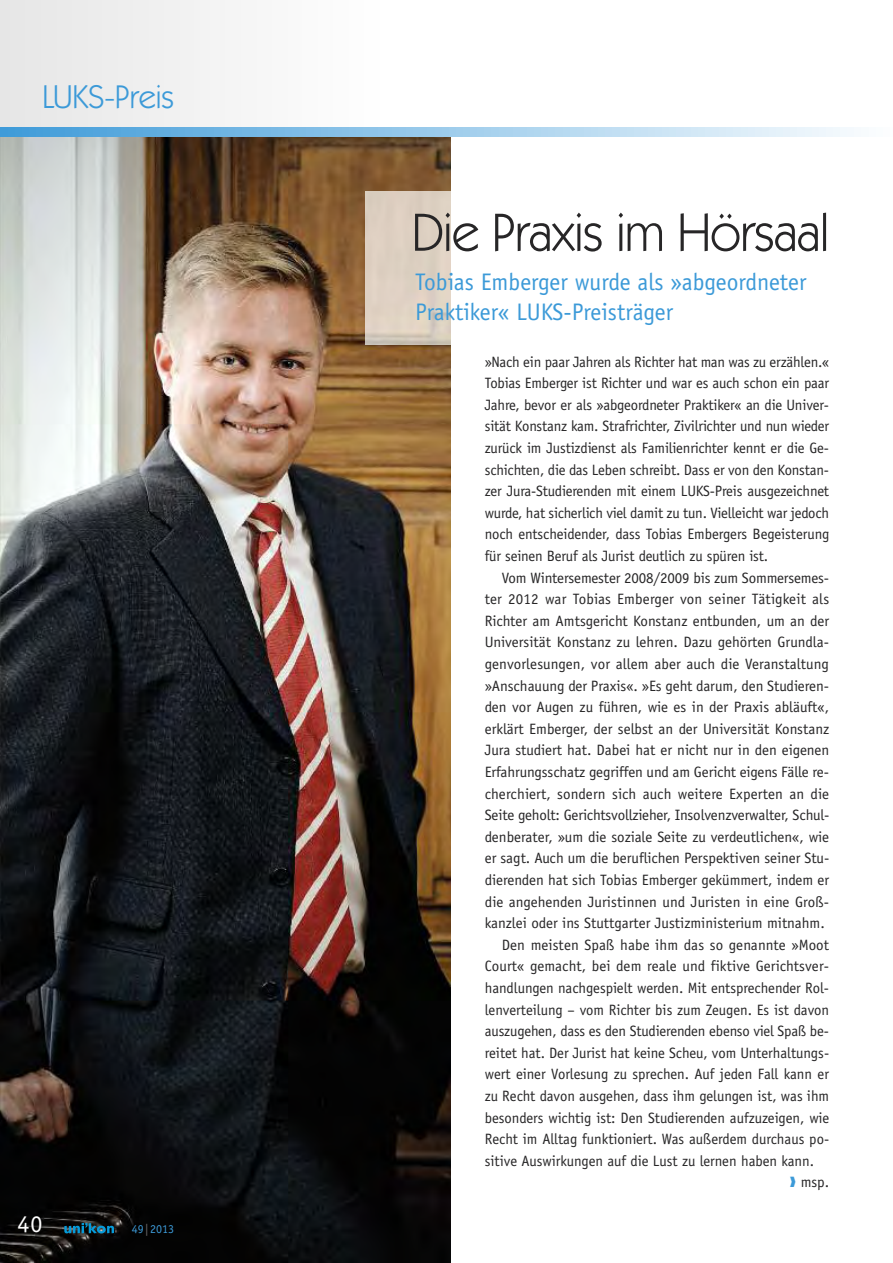
<style>
.page{position:relative;width:893px;height:1263px;background:#fff}
.page>*{position:absolute;margin:0;border:0;box-sizing:border-box;transform-origin:0 0}
.t1{font:54px "Kabel IT Cby BT";letter-spacing:-.01em;color:#272627}
.t2{font:33px "Kabel IT Cby BT";color:#3c9ad8}
.t3{font:24px/30px "Officina Sans";color:#3c9ad8}
.t4{font:24px "Officina Sans";color:#fff}
.t5{font:15px/21.6px "Officina Sans";color:#272627;text-align:justify}
.t6{font:12px "Officina Sans";color:#3c9ad8}
.s1{font-family:"Kabel IT Cby BT";font-weight:500;color:#686768}
.s2{color:#3c9ad8}
</style>
<div class="page">
<img style="left:0;top:136px;width:451px;height:1127px">
<img style="left:366px;top:191px;width:85px;height:153px">
<div style="left:0;top:0;width:383px;height:132px;background:#f2f2f2"></div>
<svg style="left:0;top:128px;width:854px;height:8px;background:#99caea"></svg>
<svg style="left:64px;top:1223px;width:50px;height:10px"></svg>
<h2 class="t2" style="left:43px;top:86px;width:133px">LUKS-Preis</h2>
<h3 class="t4" style="left:18px;top:1215px;width:26px">40</h3>
<p class="t6" style="left:132px;top:1224px;width:44px">49<span class="s1">|</span>2013</p>
<h1 class="t1" style="left:412px;top:214px;width:419px">Die Praxis im Hörsaal</h1>
<h3 class="t3" style="left:415px;top:268px;width:393px">Tobias Emberger wurde als »abge ordneter<br>Praktiker« LUKS-Preisträger</h3>
<p class="t5" style="left:485px;top:352px;width:346px">»Nach ein paar Jahren als Richter hat man was zu erzählen.« Tobias Emberger ist Richter und war es auch schon ein paar Jahre, bevor er als »abgeordneter Praktiker« an die Univer&shy;sität Konstanz kam. Strafrichter, Zivilrichter und nun wieder zurück im Justizdienst als Familienrichter kennt er die Ge&shy;schichten, die das Leben schreibt. Dass er von den Konstan&shy;zer Jura-Studierenden mit einem LUKS-Preis ausgezeichnet wurde, hat sicherlich viel damit zu tun. Vielleicht war jedoch noch entscheidender, dass Tobias Embergers Begeisterung für seinen Beruf als Jurist deutlich zu spüren ist.</p>
<p class="t5" style="left:502px;top:568px;width:329px">Vom Wintersemester 2008/2009 bis zum Sommersemes-</p>
<p class="t5" style="left:485px;top:589px;width:346px">ter 2012 war Tobias Emberger von seiner Tätigkeit als</p>
<p class="t5" style="left:485px;top:611px;width:346px">Richter am Amtsgericht Konstanz entbunden, um an der</p>
<p class="t5" style="left:485px;top:633px;width:346px">Universität Konstanz zu lehren. Dazu gehörten Grundla-</p>
<p class="t5" style="left:485px;top:654px;width:346px">genvorlesungen, vor allem aber auch die Veranstaltung</p>
<p class="t5" style="left:485px;top:676px;width:346px">»Anschauung der Praxis«. »Es geht darum, den Studieren-</p>
<p class="t5" style="left:485px;top:697px;width:346px">den vor Augen zu führen, wie es in der Praxis abläuft«,</p>
<p class="t5" style="left:485px;top:719px;width:346px">erklärt Emberger, der selbst an der Universität Konstanz</p>
<p class="t5" style="left:485px;top:741px;width:346px">Jura studiert hat. Dabei hat er nicht nur in den eigenen</p>
<p class="t5" style="left:485px;top:762px;width:346px">Erfahrungsschatz gegriffen und am Gericht eigens Fälle re-</p>
<p class="t5" style="left:485px;top:784px;width:346px">cherchiert, sondern sich auch weitere Experten an die</p>
<p class="t5" style="left:485px;top:805px;width:346px">Seite geholt: Gerichtsvollzieher, Insolvenzverwalter, Schul-</p>
<p class="t5" style="left:485px;top:827px;width:346px">denberater, »um die soziale Seite zu verdeutlichen«, wie</p>
<p class="t5" style="left:485px;top:849px;width:346px">er sagt. Auch um die beruflichen Perspektiven seiner Stu-</p>
<p class="t5" style="left:485px;top:870px;width:346px">dierenden hat sich Tobias Emberger gekümmert, indem er</p>
<p class="t5" style="left:485px;top:892px;width:346px">die angehenden Juristinnen und Juristen in eine Groß-</p>
<p class="t5" style="left:485px;top:913px;width:342px">kanzlei oder ins Stuttgarter Justizministerium mitnahm.</p>
<p class="t5" style="left:502px;top:935px;width:329px">Den meisten Spaß habe ihm das so genannte »Moot</p>
<p class="t5" style="left:485px;top:957px;width:346px">Court« gemacht, bei dem reale und fiktive Gerichtsver-</p>
<p class="t5" style="left:485px;top:978px;width:346px">handlungen nachgespielt werden. Mit entsprechender Rol-</p>
<p class="t5" style="left:485px;top:1000px;width:346px">lenverteilung – vom Richter bis zum Zeugen. Es ist davon</p>
<p class="t5" style="left:485px;top:1021px;width:346px">auszugehen, dass es den Studierenden ebenso viel Spaß be-</p>
<p class="t5" style="left:485px;top:1043px;width:346px">reitet hat. Der Jurist hat keine Scheu, vom Unterhaltungs-</p>
<p class="t5" style="left:485px;top:1065px;width:346px">wert einer Vorlesung zu sprechen. Auf jeden Fall kann er</p>
<p class="t5" style="left:485px;top:1086px;width:346px">zu Recht davon ausgehen, dass ihm gelungen ist, was ihm</p>
<p class="t5" style="left:485px;top:1108px;width:346px">besonders wichtig ist: Den Studierenden aufzuzeigen, wie</p>
<p class="t5" style="left:485px;top:1129px;width:346px">Recht im Alltag funktioniert. Was außerdem durchaus po-</p>
<p class="t5" style="left:485px;top:1151px;width:331px">sitive Auswirkungen auf die Lust zu lernen haben kann.</p>
<p class="t5" style="left:790px;top:1173px;width:41px"><span class="s2">❱</span> msp.</p>
</div>
